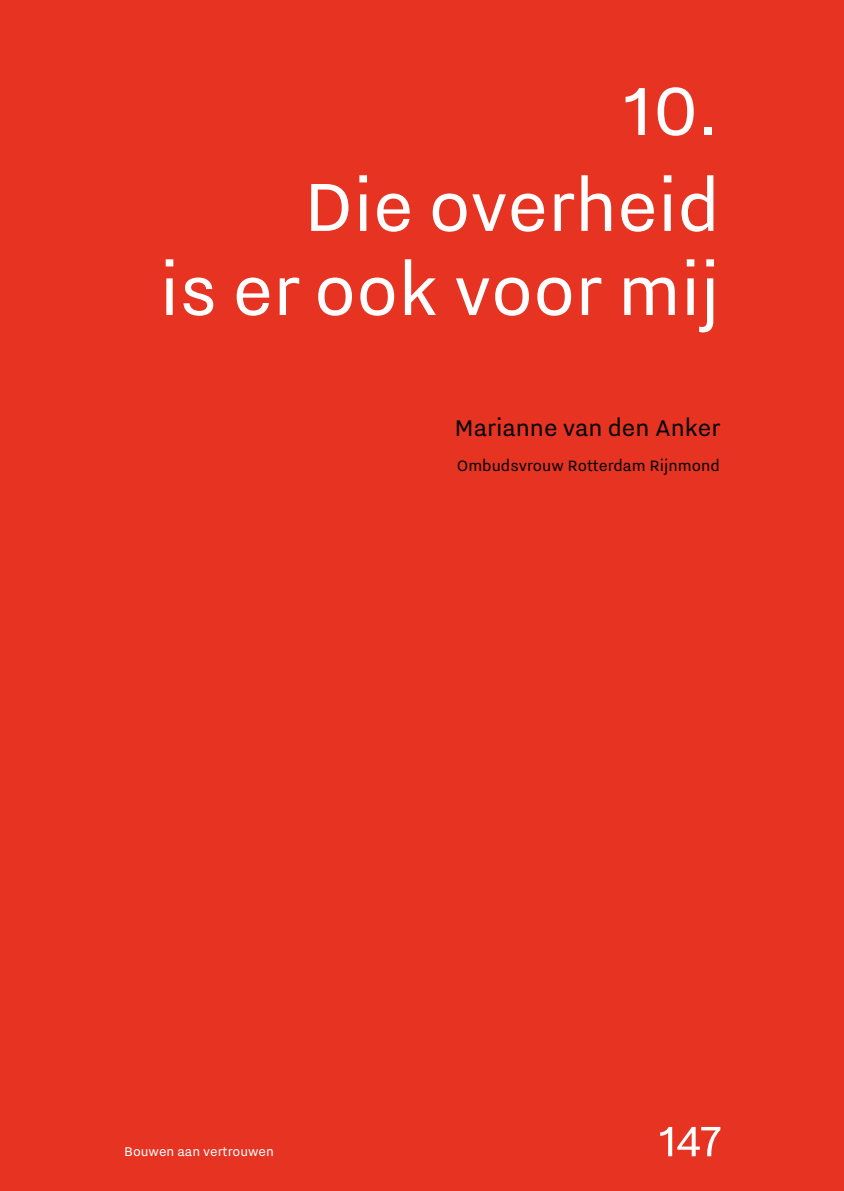
<style>
.page{position:relative;width:844px;height:1191px;background:#fff}
.page>*{position:absolute;margin:0;border:0;box-sizing:border-box;transform-origin:0 0}
.Grote_titel_WIT{font:84px/84px "Nitti Grotesk";color:#fff;text-align:right}
.t1{font:52.5px "Nitti Grotesk";color:#fff}
.Grote_titel_WIT-2{font:28px "Nitti Grotesk";color:#000}
.Auteurfunctie{font:18.55px "Nitti Grotesk";color:#000}
.t2{font:15.58px "Nitti Grotesk";color:#fff}
</style>
<div class="page">
<div style="left:0;top:0;width:843px;height:1191px;background:#e63322"></div>
<p class="Grote_titel_WIT" style="left:623px;top:66px;width:98px">10.</p>
<p class="Grote_titel_WIT" style="left:160px;top:162px;width:561px">Die overheid<br>is er ook voor mij</p>
<p class="Grote_titel_WIT-2" style="left:454px;top:412px;width:267px">Marianne van den Anker</p>
<p class="Auteurfunctie" style="left:456px;top:455px;width:264px">Ombudsvrouw Rotterdam Rijnmond</p>
<p class="t2" style="left:124px;top:1142px;width:151px">Bouwen aan vertrouwen</p>
<p class="t1" style="left:658px;top:1111px;width:63px">147</p>
</div>
